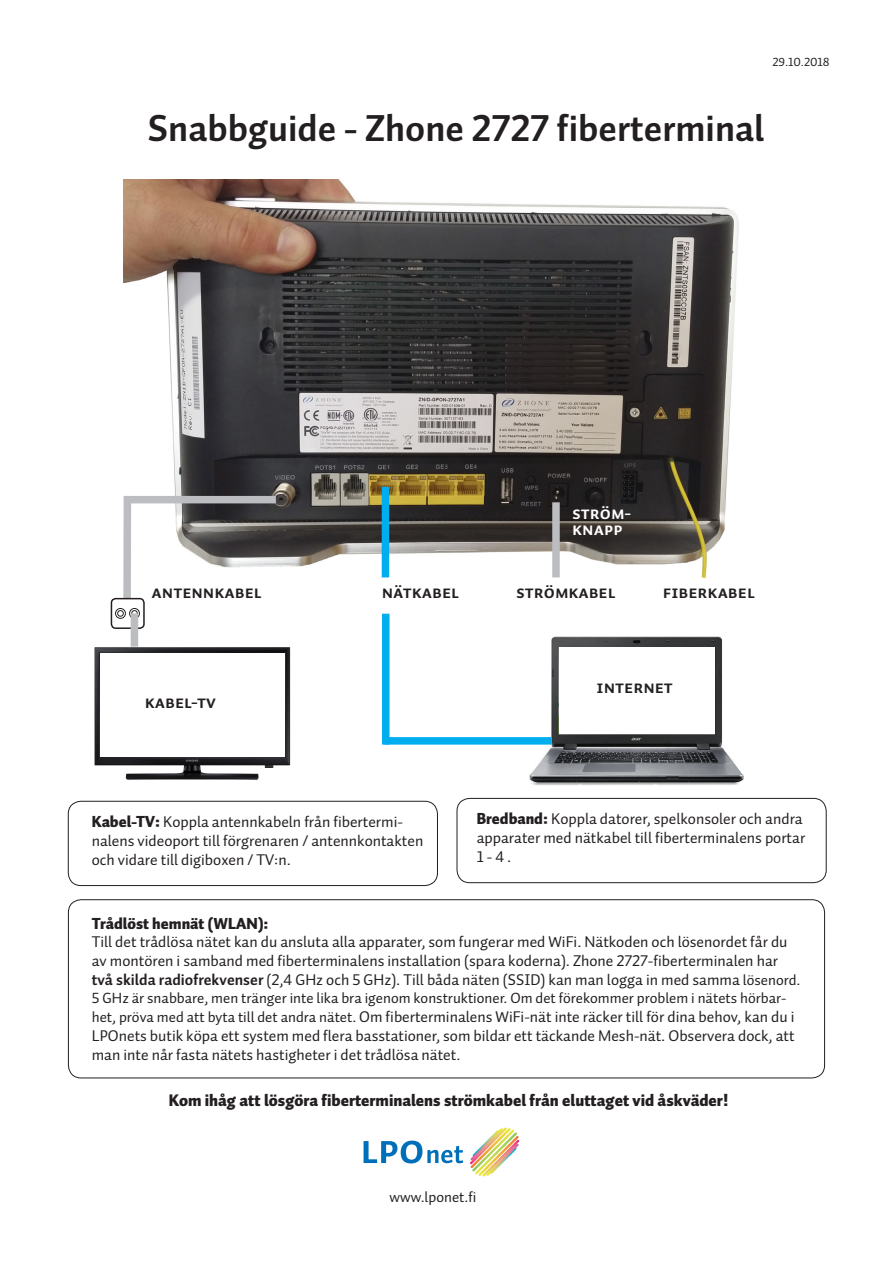
<style>
.page{position:relative;width:893px;height:1263px;background:#fff}
.page>*{position:absolute;margin:0;border:0;box-sizing:border-box;transform-origin:0 0}
.t1{font:700 37.5px "Finnet Auto";color:#231f20}
.t2{font:18px "Finnet Auto Bold Caps";color:#231f20}
.t3{font:18px "Finnet Auto Bold Caps";color:#fff}
.t4{font:900 16.5px "Finnet Auto";color:#231f20}
.t5{font:15.75px/18.9px "Finnet Auto";color:#231f20}
.t6{font:900 15.75px "Finnet Auto";color:#231f20}
.t7{font:15px "Finnet Auto";color:#231f20}
.t8{font:12px "Finnet Auto";color:#231f20}
.s1{font-weight:900}
.s2{font-weight:700}
.s3{font-size:15px}
</style>
<div class="page">
<img style="left:123px;top:180px;width:616px;height:397px">
<svg style="left:120px;top:492px;width:163px;height:106px"></svg>
<img style="left:94px;top:614px;width:197px;height:187px">
<div style="left:100px;top:653px;width:184px;height:103px;background:#fff"></div>
<div style="left:382px;top:487px;width:7px;height:90px;background:#00aeef"></div>
<div style="left:111px;top:598px;width:34px;height:31px;border:2px solid #231f20;border-radius:4px"></div>
<div style="left:115px;top:608px;width:11px;height:11px;border:1px solid #231f20;border-radius:50%"></div>
<div style="left:117px;top:610px;width:7px;height:7px;border:1px solid #231f20;border-radius:50%"></div>
<div style="left:129px;top:608px;width:11px;height:11px;border:1px solid #231f20;border-radius:50%"></div>
<div style="left:131px;top:610px;width:7px;height:7px;border:1px solid #231f20;border-radius:50%"></div>
<div style="left:131px;top:613px;width:7px;height:34px;background:#bcbdc0"></div>
<div style="left:68px;top:801px;width:370px;height:85px;border:1px solid #231f20;border-radius:13px"></div>
<div style="left:457px;top:798px;width:370px;height:85px;border:1px solid #231f20;border-radius:13px"></div>
<div style="left:68px;top:899px;width:757px;height:179px;border:1px solid #231f20;border-radius:13px"></div>
<div style="left:552px;top:502px;width:8px;height:75px;background:#bcbdc0"></div>
<svg style="left:364px;top:1140px;width:99px;height:23px"></svg>
<svg style="left:470px;top:1127px;width:49px;height:49px"></svg>
<img style="left:530px;top:636px;width:213px;height:149px">
<div style="left:559px;top:647px;width:155px;height:87px;background:#fff"></div>
<div style="left:382px;top:614px;width:7px;height:131px;background:#00aeef"></div>
<div style="left:384px;top:737px;width:167px;height:8px;background:#00aeef"></div>
<p class="t8" style="left:772px;top:54px;width:59px">29.10.2018</p>
<p class="t1" style="left:148px;top:103px;width:618px">Snabbguide - Zhone 2727 fiberterminal</p>
<p class="t2" style="left:152px;top:581px;width:112px">antennkabel</p>
<p class="t2" style="left:145px;top:691px;width:73px">Kabel-TV</p>
<p class="t3" style="left:572px;top:502px;width:60px">ström-</p>
<p class="t3" style="left:572px;top:519px;width:52px">knapp</p>
<p class="t2" style="left:382px;top:581px;width:79px">nätkabel</p>
<p class="t2" style="left:663px;top:581px;width:94px">fiberkabel</p>
<p class="t2" style="left:516px;top:581px;width:101px">strömkabel</p>
<p class="t2" style="left:597px;top:677px;width:78px">internet</p>
<p class="t5" style="left:92px;top:812px;width:333px"><span class="s1">Kabel-TV:</span> Koppla antennkabeln från fibertermi&shy;nalens videoport till förgrenaren / antennkontakten och vidare till digiboxen / TV:n.</p>
<p class="t5" style="left:477px;top:809px;width:330px"><span class="s1">Bredband:</span> Koppla datorer, spelkonsoler och andra apparater med nätkabel till fiberterminalens portar<br>1 - 4 .</p>
<p class="t6" style="left:92px;top:913px;width:178px">Trådlöst hemnät (WLAN):</p>
<p class="t5" style="left:92px;top:933px;width:710px">Till det trådlösa nätet kan du ansluta alla apparater, som fungerar med WiFi. Nätkoden och lösenordet får du av montören i samband med fiberterminalens installation (spara koderna). Zhone 2727-fiberterminalen har <span class="s2">två skilda radiofrekvenser</span> (2,4 GHz och 5 GHz). Till båda näten (SSID) kan man logga in med samma <span class="s3">lösenord.</span></p>
<p class="t7" style="left:92px;top:989px;width:696px">5 GHz är snabbare, men tränger inte lika bra igenom konstruktioner. Om det förekommer problem i nätets hörbar-</p>
<p class="t5" style="left:92px;top:1008px;width:704px;text-align:justify"><span class="s3">het, pröva med att byta till det andra nätet.</span> Om fiberterminalens WiFi-nät inte räcker till för dina behov, kan du i LPOnets butik köpa ett system med flera basstationer, som bildar ett täckande Mesh-nät. Observera dock, att man inte når fasta nätets hastigheter i det trådlösa nätet<span class="s3">.</span></p>
<p class="t4" style="left:169px;top:1089px;width:561px">Kom ihåg att lösgöra fiberterminalens strömkabel från eluttaget vid åskväder!</p>
<p class="t7" style="left:389px;top:1188px;width:88px">www.lponet.fi</p>
</div>
